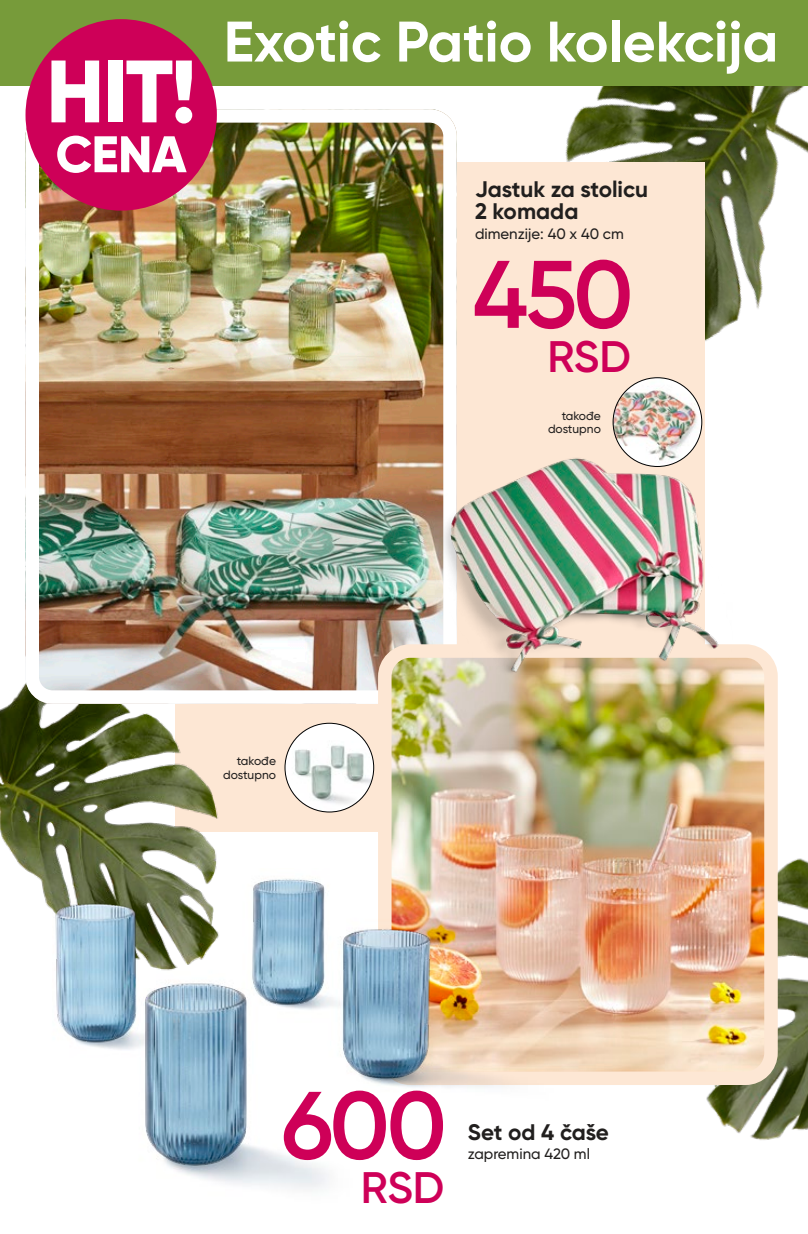
<style>
.page{position:relative;width:808px;height:1234px;background:#fff}
.page>*{position:absolute;margin:0;border:0;box-sizing:border-box;transform-origin:0 0}
.t1{font:600 95.7px "Gilroy";letter-spacing:-.04em;color:#ce0058}
.t2{font:800 88.2px "Gilroy";color:#fff}
.t3{font:700 57px "Gilroy";letter-spacing:-.005em;color:#fff}
.t4{font:800 51.3px "Gilroy";color:#fff}
.t5{font:600 44.1px "Gilroy";letter-spacing:-.01em;color:#ce0058}
.t6{font:700 22.5px/22.5px "Gilroy";color:#211f1e}
.t7{font:500 15px "Gilroy";color:#211f1e}
.t8{font:500 12px/13.5px "Gilroy";color:#211f1e;text-align:right}
</style>
<div class="page">
<img style="left:457px;top:85px;width:351px;height:256px">
<img style="left:623px;top:858px;width:185px;height:282px">
<div style="left:176px;top:162px;width:529px;height:669px;background:#fde7d4"></div>
<img style="left:0;top:650px;width:267px;height:227px">
<img style="left:26px;top:124px;width:416px;height:579px">
<div style="left:26px;top:109px;width:431px;height:594px;border:14px solid #fff;border-radius:20px"></div>
<img style="left:393px;top:659px;width:370px;height:410px">
<div style="left:378px;top:644px;width:400px;height:440px;border:14px solid #fde7d4;border-radius:26px"></div>
<img style="left:613px;top:377px;width:89px;height:89px;border-radius:44px">
<img style="left:285px;top:723px;width:89px;height:88px;border-radius:44px">
<img style="left:37px;top:868px;width:572px;height:322px">
<div style="left:0;top:0;width:808px;height:85px;background:#779b3a"></div>
<img style="left:423px;top:422px;width:328px;height:257px">
<div style="left:26px;top:19px;width:191px;height:191px;background:#ce0058;border-radius:50%"></div>
<h2 class="t2" style="left:46px;top:36px;width:152px">HIT!</h2>
<h3 class="t4" style="left:56px;top:122px;width:132px">CENA</h3>
<h3 class="t3" style="left:224px;top:6px;width:556px">Exotic Patio kolekcija</h3>
<p class="t6" style="left:475px;top:177px;width:175px">Jastuk za stolicu<br>2 komada</p>
<p class="t7" style="left:475px;top:224px;width:150px">dimenzije: 40 x 40 cm</p>
<h1 class="t1" style="left:473px;top:235px;width:162px">450</h1>
<h3 class="t5" style="left:547px;top:329px;width:85px">RSD</h3>
<p class="t8" style="left:548px;top:408px;width:54px">takođe dostupno</p>
<p class="t8" style="left:223px;top:753px;width:54px">takođe dostupno</p>
<h1 class="t1" style="left:281px;top:1065px;width:167px">600</h1>
<h3 class="t5" style="left:361px;top:1159px;width:85px">RSD</h3>
<p class="t6" style="left:468px;top:1120px;width:143px">Set od 4 čaše</p>
<p class="t7" style="left:468px;top:1144px;width:124px">zapremina 420 ml</p>
</div>
